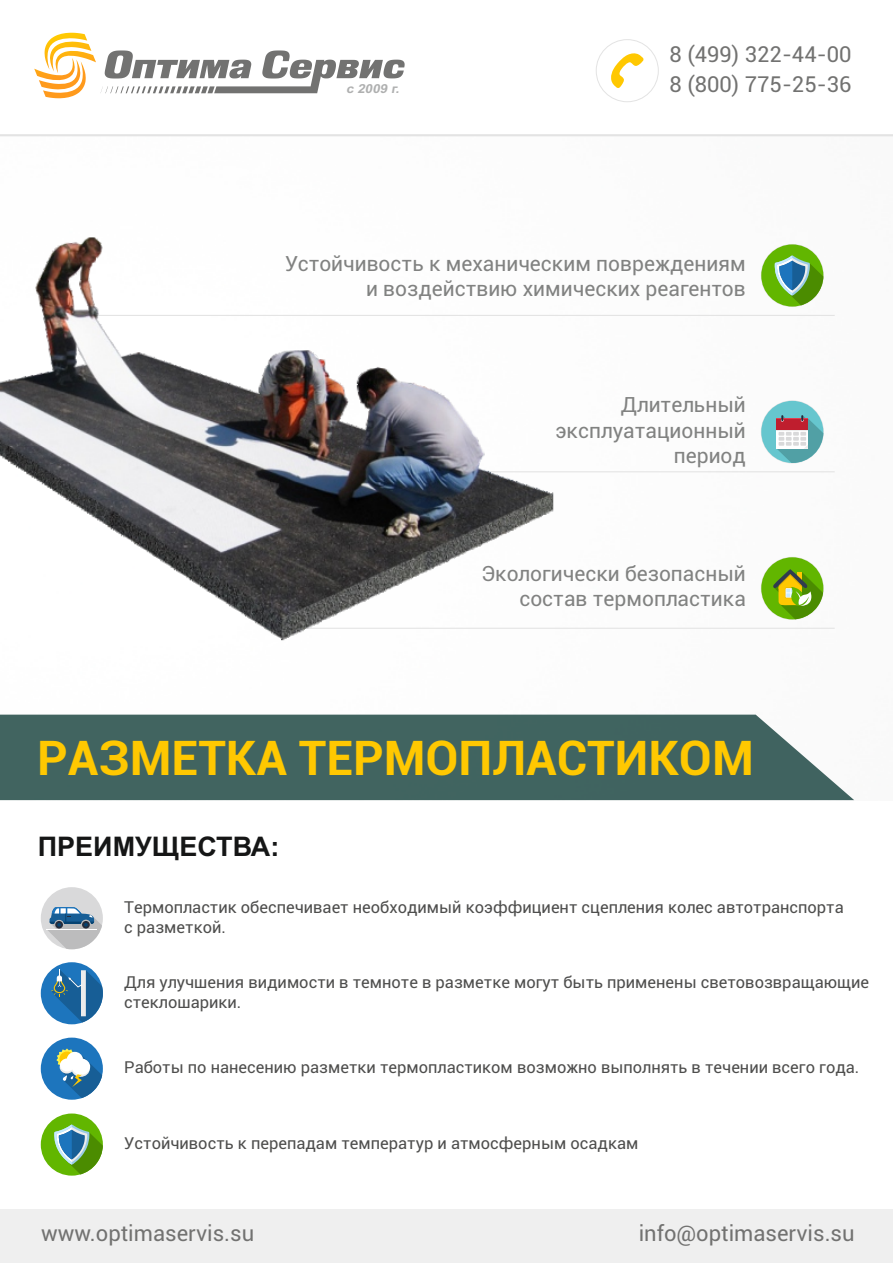
<style>
.page{position:relative;width:893px;height:1263px;background:#fff}
.page>*{position:absolute;margin:0;border:0;box-sizing:border-box;transform-origin:0 0}
.t1{font:700 48px "Roboto";color:#ffc801}
.t2{font:700 27px "Arial";color:#151616}
.t3{font:22.05px/30.2px "Roboto";color:#727271}
.t4{font:21px/25.2px "Roboto";color:#818281;text-align:right}
.t5{font:16.5px/19.8px "Roboto";color:#4e4e4d}
.t6{font:italic 700 12.45px "Arial";color:#afb0b0;scale:1.08 1}
</style>
<div class="page">
<div style="left:0;top:1209px;width:893px;height:54px;background:#efefef"></div>
<svg style="left:34px;top:33px;width:371px;height:65px"></svg>
<div style="left:0;top:715px;width:854px;height:85px;background:#416460"></div>
<hr style="left:97px;top:315px;width:738px;height:1px;background:#e3e3e3">
<hr style="left:94px;top:471px;width:741px;height:1px;background:#e3e3e3">
<hr style="left:281px;top:628px;width:554px;height:1px;background:#e3e3e3">
<hr style="left:0;top:134px;width:893px;height:2px;background:#e3e3e3">
<svg style="left:611px;top:53px;width:33px;height:35px"></svg>
<div style="left:596px;top:39px;width:63px;height:63px;border:1px solid #e3e3e3;border-radius:50%"></div>
<img style="left:0;top:237px;width:612px;height:480px">
<div style="left:761px;top:244px;width:62px;height:63px;background:#62b600;border-radius:50%"></div>
<svg style="left:775px;top:256px;width:48px;height:49px"></svg>
<div style="left:761px;top:401px;width:62px;height:62px;background:#66c6ce;border-radius:50%"></div>
<svg style="left:777px;top:415px;width:46px;height:48px"></svg>
<hr style="left:777px;top:430px;width:31px;height:1px;background:#ececec">
<div style="left:41px;top:1037px;width:62px;height:63px;background:#1d75bd;border-radius:50%"></div>
<svg style="left:56px;top:1048px;width:46px;height:50px"></svg>
<div style="left:761px;top:557px;width:62px;height:62px;background:#62b600;border-radius:50%"></div>
<svg style="left:772px;top:569px;width:51px;height:50px"></svg>
<div style="left:41px;top:962px;width:62px;height:62px;background:#1d75bd;border-radius:50%"></div>
<svg style="left:51px;top:969px;width:52px;height:53px"></svg>
<div style="left:41px;top:887px;width:62px;height:62px;background:#d9d9da;border-radius:50%"></div>
<svg style="left:47px;top:907px;width:55px;height:42px"></svg>
<hr style="left:47px;top:929px;width:50px;height:1px;background:#fff">
<div style="left:41px;top:1113px;width:62px;height:62px;background:#62b600;border-radius:50%"></div>
<svg style="left:54px;top:1124px;width:49px;height:50px"></svg>
<p class="t6" style="left:346px;top:84px;width:53px">с 2009 г.</p>
<h3 class="t3" style="left:670px;top:42px;width:183px">8 (499) 322-44-00<br>8 (800) 775-25-36</h3>
<p class="t4" style="left:285px;top:253px;width:462px">Устойчивость к механическим повреждениям и воздействию химических реагентов</p>
<p class="t4" style="left:555px;top:395px;width:192px">Длительный эксплуатационный период</p>
<p class="t4" style="left:481px;top:563px;width:266px">Экологически безопасный состав термопластика</p>
<h1 class="t1" style="left:37px;top:739px;width:718px">РАЗМЕТКА ТЕРМОПЛАСТИКОМ</h1>
<h2 class="t2" style="left:38px;top:836px;width:243px">ПРЕИМУЩЕСТВА:</h2>
<p class="t5" style="left:124px;top:899px;width:721px">Термопластик обеспечивает необходимый коэффициент сцепления колес автотранспорта с разметкой.</p>
<p class="t5" style="left:124px;top:974px;width:746px">Для улучшения видимости в темноте в разметке могут быть применены световозвращающие стеклошарики.</p>
<p class="t5" style="left:124px;top:1059px;width:737px">Работы по нанесению разметки термопластиком возможно выполнять в течении всего года.</p>
<p class="t5" style="left:124px;top:1135px;width:516px">Устойчивость к перепадам температур и атмосферным осадкам</p>
<h3 class="t3" style="left:41px;top:1220px;width:214px">www.optimaservis.su</h3>
<h3 class="t3" style="left:639px;top:1220px;width:217px">info@optimaservis.su</h3>
</div>
